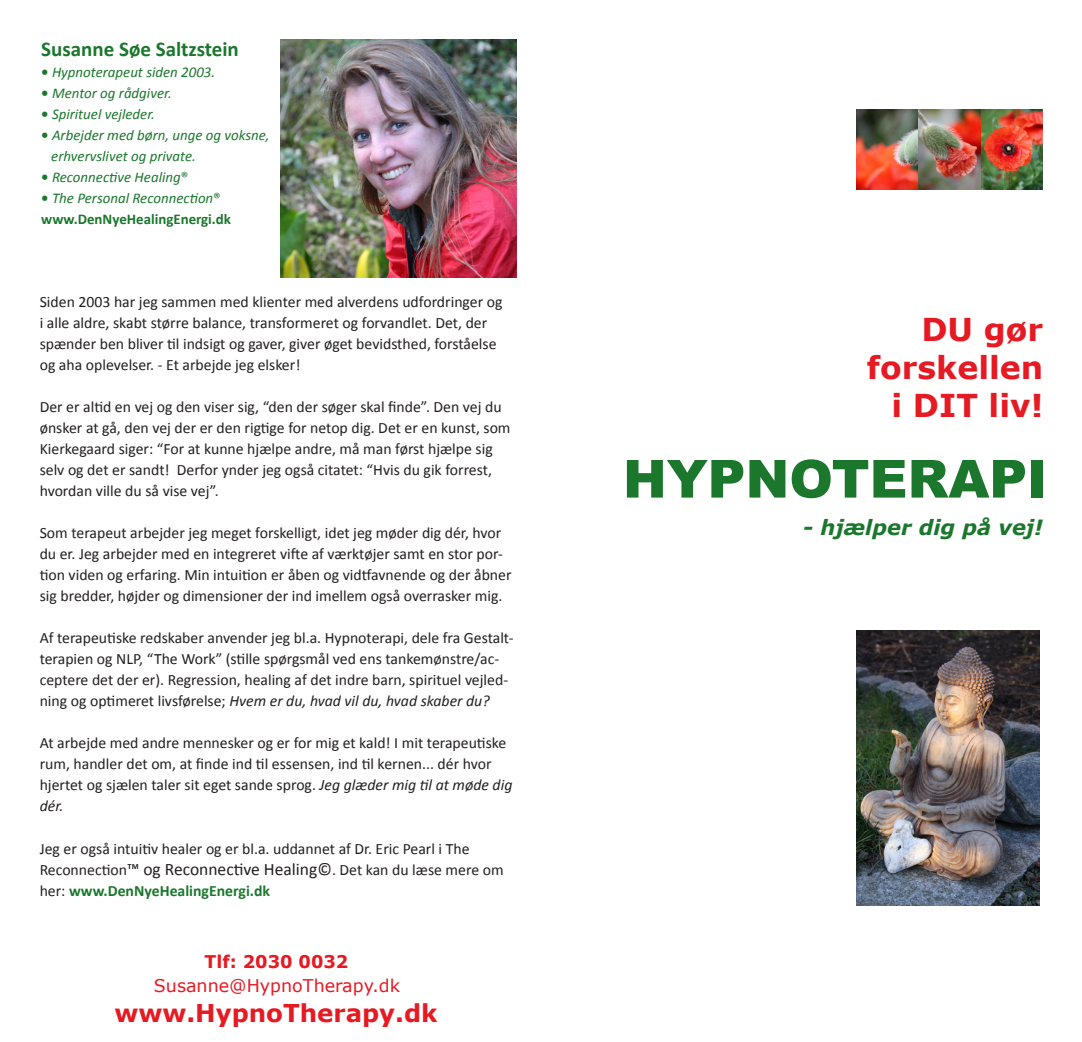
<style>
.page{position:relative;width:1082px;height:1042px;background:#fff}
.page>*{position:absolute;margin:0;border:0;box-sizing:border-box;transform-origin:0 0}
.t1{font:900 52.5px "Arial";color:#1a772c}
.t2{font:700 31.5px "Verdana";color:#e51a23}
.t3{font:700 24.5px "Verdana";color:#e51a23}
.Body_Text_Small{font:700 21px "Calibri";color:#1a772c}
.t4{font:italic 700 21px "Verdana";color:#1a772c}
.t5{font:17.5px "Verdana";color:#e51a23}
.t6{font:700 17.5px "Verdana";color:#e51a23}
.Body_text{font:15.75px/21px "Calibri";color:#231f20}
.Body_Text_Small-2{font:italic 14.88px "Calibri";color:#1a772c}
.Body_Text_Small-3{font:700 14.88px/21px "Calibri";color:#1a772c}
.s1{font-weight:700;font-style:normal}
.s2{font-style:normal}
.s3{font-weight:400;font-style:italic}
.s4{font-weight:400}
.s5{font-style:italic}
.s6{font-size:17.5px}
.s7{font-weight:700;color:#1a772c}
</style>
<div class="page">
<img style="left:856px;top:630px;width:183px;height:275px">
<img style="left:280px;top:40px;width:236px;height:238px">
<img style="left:856px;top:110px;width:186px;height:79px">
<p class="Body_Text_Small" style="left:41px;top:35px;width:199px">Susanne Søe Saltzstein</p>
<p class="Body_Text_Small-2" style="left:41px;top:61px;width:175px"><span class="s1">•</span> Hypnoterapeut siden 2003.</p>
<p class="Body_Text_Small-2" style="left:41px;top:82px;width:132px"><span class="s1">•</span> Mentor og rådgiver.</p>
<p class="Body_Text_Small-2" style="left:41px;top:103px;width:115px"><span class="s1">•</span> Spirituel vejleder.</p>
<p class="Body_Text_Small-2" style="left:41px;top:124px;width:230px"><span class="s1">•</span> Arbejder med børn, unge og voksne,</p>
<p class="Body_Text_Small-2" style="left:51px;top:145px;width:146px">erhvervslivet og private.</p>
<p class="Body_Text_Small-2" style="left:41px;top:166px;width:149px"><span class="s1">•</span> Reconnective Healing<span class="s2">®</span></p>
<p class="Body_Text_Small-3" style="left:41px;top:187px;width:191px">• <span class="s3">The Personal Reconnection</span><span class="s4">® </span>www.DenNyeHealingEnergi.dk</p>
<p class="Body_text" style="left:40px;top:292px;width:464px">Siden 2003 har jeg sammen med klienter med alverdens udfordringer og i alle aldre, skabt større balance, transformeret og forvandlet. Det, der spænder ben bliver til indsigt og gaver, giver øget bevidsthed, forståelse og aha oplevelser. - Et arbejde jeg elsker!</p>
<p class="Body_text" style="left:40px;top:397px;width:472px">Der er altid en vej og den viser sig, “den der søger skal finde”. Den vej du ønsker at gå, den vej der er den rigtige for netop dig. Det er en kunst, som Kierkegaard siger: “For at kunne hjælpe andre, må man først hjælpe sig selv og det er sandt! Derfor ynder jeg også citatet: “Hvis du gik forrest, hvordan ville du så vise vej”.</p>
<p class="Body_text" style="left:40px;top:523px;width:473px">Som terapeut arbejder jeg meget forskelligt, idet jeg møder dig dér, hvor du er. Jeg arbejder med en integreret vifte af værktøjer samt en stor por&shy;tion viden og erfaring. Min intuition er åben og vidtfavnende og der åbner sig bredder, højder og dimensioner der ind imellem også overrasker mig.</p>
<p class="Body_text" style="left:40px;top:628px;width:475px">Af terapeutiske redskaber anvender jeg bl.a. Hypnoterapi, dele fra Gestalt&shy;terapien og NLP, “The Work” (stille spørgsmål ved ens tankemønstre/ac&shy;ceptere det der er). Regression, healing af det indre barn, spirituel vejled&shy;ning og optimeret livsførelse; <span class="s5">Hvem er du, hvad vil du, hvad skaber du?</span></p>
<p class="Body_text" style="left:40px;top:733px;width:474px">At arbejde med andre mennesker og er for mig et kald! I mit terapeutiske rum, handler det om, at finde ind til essensen, ind til kernen... dér hvor hjertet og sjælen taler sit eget sande sprog. <span class="s5">Jeg glæder mig til at møde dig dér.</span></p>
<p class="Body_text" style="left:40px;top:838px;width:465px">Jeg er også intuitiv healer og er bl.a. uddannet af Dr. Eric Pearl i The<br>Reconnection<span class="s6">™ og Reconnective Healing©</span>. Det kan du læse mere om her: <span class="s7">www.DenNyeHealingEnergi.dk</span></p>
<p class="t6" style="left:204px;top:950px;width:145px">Tlf: 2030 0032</p>
<p class="t3" style="left:114px;top:996px;width:325px">www.HypnoTherapy.dk</p>
<p class="t5" style="left:154px;top:974px;width:248px">Susanne@HypnoTherapy.dk</p>
<p class="t2" style="left:921px;top:307px;width:123px">DU gør</p>
<p class="t2" style="left:867px;top:345px;width:178px">forskellen</p>
<p class="t2" style="left:891px;top:383px;width:153px">i DIT liv!</p>
<p class="t1" style="left:623px;top:441px;width:426px">HYPNOTERAPI</p>
<p class="t4" style="left:803px;top:512px;width:241px">- hjælper dig på vej!</p>
</div>
